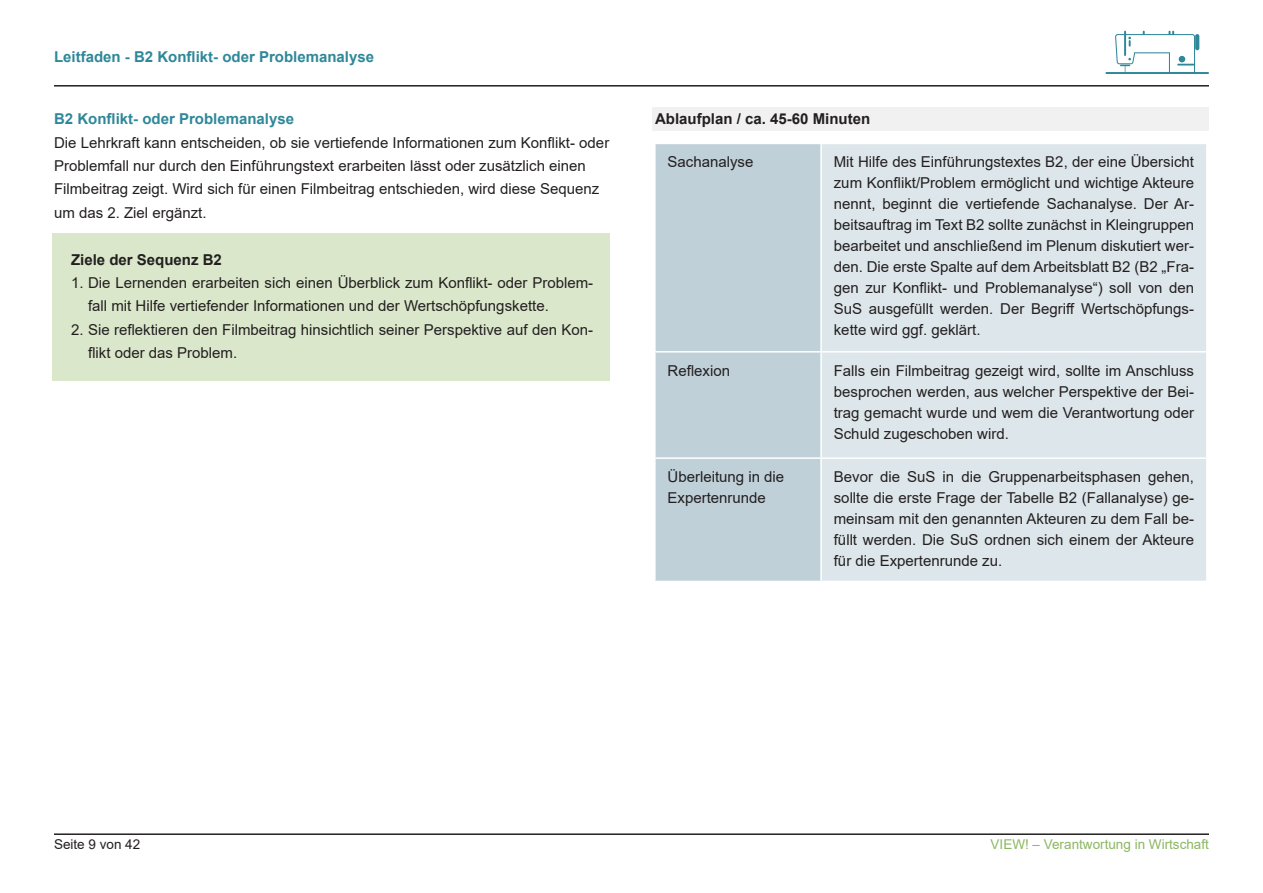
<style>
.page{position:relative;width:1263px;height:893px;background:#fff}
.page>*{position:absolute;margin:0;border:0;box-sizing:border-box;transform-origin:0 0}
.t1{font:15px/21px "Arial";color:#231f20}
.t2{font:700 15px "Arial";color:#2f8899}
.t3{font:700 15px "Arial";color:#231f20}
.t4{font:13.5px "Arial";color:#8bb761}
.t5{font:13.5px "Arial";color:#231f20}
</style>
<div class="page">
<hr style="left:54px;top:833px;width:1155px;height:2px;background:#231f20">
<hr style="left:54px;top:85px;width:1155px;height:2px;background:#231f20">
<svg style="left:1195px;top:34px;width:4px;height:16px"></svg>
<svg style="left:1115px;top:31px;width:80px;height:41px"></svg>
<hr style="left:1105px;top:72px;width:104px;height:2px;background:#2f8899">
<div style="left:653px;top:107px;width:556px;height:24px;background:#f1f1f2"></div>
<div style="left:656px;top:144px;width:164px;height:437px;background:#bfd0d8"></div>
<div style="left:822px;top:144px;width:384px;height:437px;background:#dde6ea"></div>
<hr style="left:654px;top:351px;width:167px;height:2px;background:#fff">
<hr style="left:821px;top:351px;width:387px;height:2px;background:#fff">
<hr style="left:821px;top:457px;width:387px;height:2px;background:#fff">
<hr style="left:654px;top:457px;width:167px;height:2px;background:#fff">
<div style="left:52px;top:233px;width:558px;height:148px;background:#dae7cb"></div>
<p class="t2" style="left:54px;top:46px;width:322px">Leitfaden - B2 Konflikt- oder Problemanalyse</p>
<p class="t2" style="left:54px;top:108px;width:242px">B2 Konflikt- oder Problemanalyse</p>
<p class="t1" style="left:54px;top:131px;width:557px;line-height:23.4px">Die Lehrkraft kann entscheiden, ob sie vertiefende Informationen zum Konflikt- oder Problemfall nur durch den Einführungstext erarbeiten lässt oder zusätzlich einen Filmbeitrag zeigt. Wird sich für einen Filmbeitrag entschieden, wird diese Sequenz um das 2. Ziel ergänzt.</p>
<p class="t3" style="left:71px;top:249px;width:152px">Ziele der Sequenz B2</p>
<p class="t1" style="left:88px;top:271px;width:507px;line-height:23.4px;text-indent:-17px">1. Die Lernenden erarbeiten sich einen Überblick zum Konflikt- oder Problem&shy;fall mit Hilfe vertiefender Informationen und der Wertschöpfungskette.</p>
<p class="t1" style="left:88px;top:318px;width:507px;line-height:23.4px;text-indent:-17px">2. Sie reflektieren den Filmbeitrag hinsichtlich seiner Perspektive auf den Kon&shy;flikt oder das Problem.</p>
<p class="t3" style="left:655px;top:108px;width:217px">Ablaufplan / ca. 45-60 Minuten</p>
<p class="t1" style="left:668px;top:151px;width:87px">Sachanalyse</p>
<p class="t1" style="left:834px;top:151px;width:362px;text-align:justify">Mit Hilfe des Einführungstextes B2, der eine Übersicht zum Konflikt/Problem ermöglicht und wichtige Akteure nennt, beginnt die vertiefende Sachanalyse. Der Ar&shy;beitsauftrag im Text B2 sollte zunächst in Kleingruppen bearbeitet und anschließend im Plenum diskutiert wer&shy;den. Die erste Spalte auf dem Arbeitsblatt B2 (B2 „Fra&shy;gen zur Konflikt- und Problemanalyse“) soll von den SuS ausgefüllt werden. Der Begriff Wertschöpfungs&shy;kette wird ggf. geklärt.</p>
<p class="t1" style="left:668px;top:360px;width:64px">Reflexion</p>
<p class="t1" style="left:834px;top:360px;width:362px;text-align:justify">Falls ein Filmbeitrag gezeigt wird, sollte im Anschluss besprochen werden, aus welcher Perspektive der Bei&shy;trag gemacht wurde und wem die Verantwortung oder Schuld zugeschoben wird.</p>
<p class="t1" style="left:668px;top:466px;width:118px">Überleitung in die<br>Expertenrunde</p>
<p class="t1" style="left:834px;top:466px;width:362px;text-align:justify">Bevor die SuS in die Gruppenarbeitsphasen gehen, sollte die erste Frage der Tabelle B2 (Fallanalyse) ge&shy;meinsam mit den genannten Akteuren zu dem Fall be&shy;füllt werden. Die SuS ordnen sich einem der Akteure für die Expertenrunde zu.</p>
<p class="t5" style="left:54px;top:835px;width:88px">Seite 9 von 42</p>
<p class="t4" style="left:991px;top:835px;width:220px">VIEW! – Verantwortung in Wirtschaft</p>
</div>
